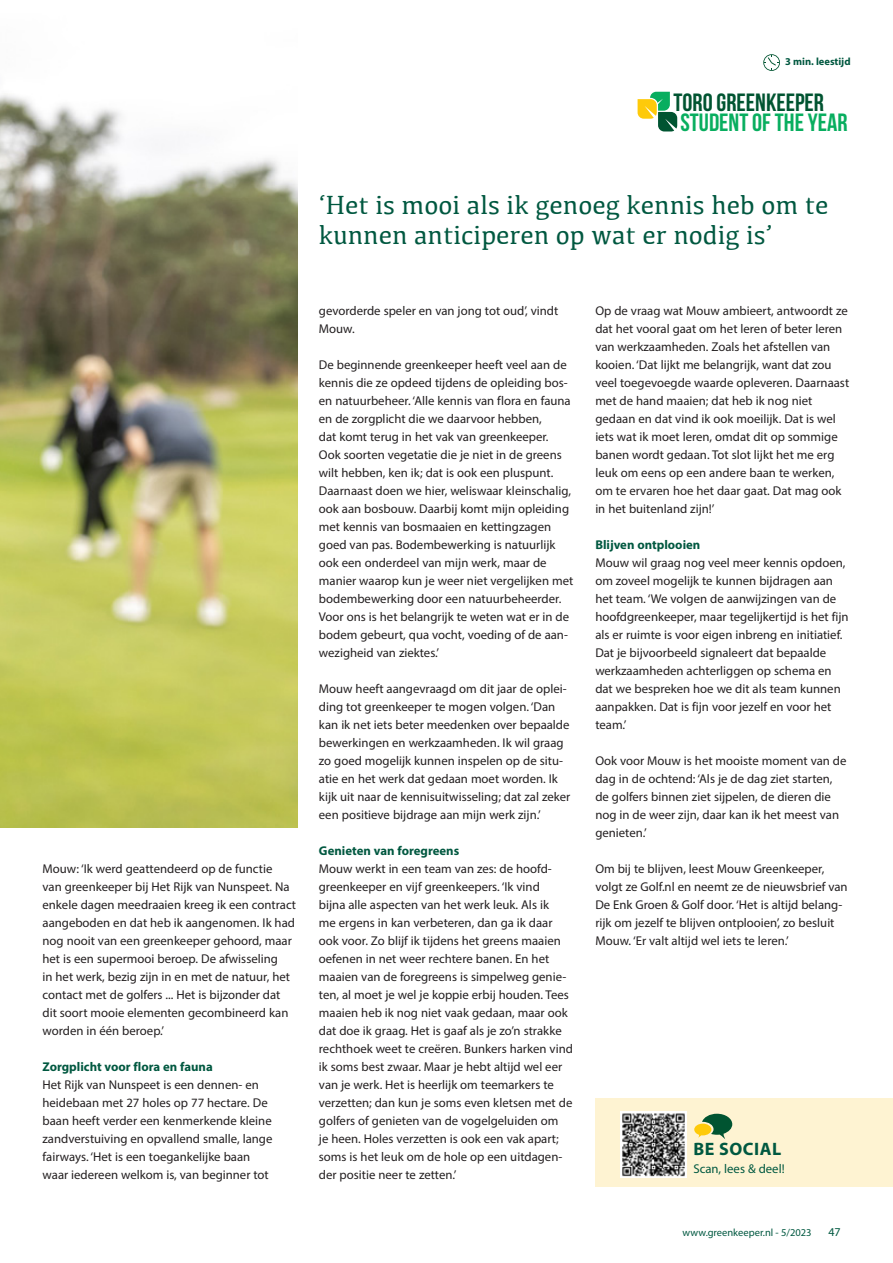
<style>
.page{position:relative;width:893px;height:1263px;background:#fff}
.page>*{position:absolute;margin:0;border:0;box-sizing:border-box;transform-origin:0 0}
.t1{font:27px/30px "Kefa";color:#005840}
.t2{font:24.9px "Bebas Neue";color:#08ae5f}
.t3{font:24.9px "Bebas Neue";color:#005431}
.t4{font:700 18px "Myriad Pro";letter-spacing:.03em;color:#005840}
.t5{font:12.75px/18px "Myriad Pro";color:#231f20}
.t6{font:700 12.75px "Myriad Pro";color:#005840}
.t7{font:12.75px "Myriad Pro";color:#005840}
.t8{font:12px "Myriad Pro";color:#005840}
.t9{font:10.5px "Myriad Pro";color:#005840}
.t10{font:700 10.5px "Myriad Pro";color:#005840}
</style>
<div class="page">
<img style="left:0;top:94px;width:298px;height:733px">
<svg style="left:763px;top:54px;width:17px;height:17px"></svg>
<div style="left:595px;top:1098px;width:298px;height:89px;background:#fef3d2"></div>
<img style="left:621px;top:1111px;width:65px;height:66px">
<svg style="left:694px;top:1114px;width:38px;height:25px"></svg>
<svg style="left:637px;top:92px;width:40px;height:39px"></svg>
<p class="t10" style="left:785px;top:55px;width:67px">3 min. leestijd</p>
<h2 class="t3" style="left:674px;top:88px;width:152px">TORO GREENKEEPER</h2>
<h2 class="t2" style="left:680px;top:109px;width:169px">STUDENT OF THE YEAR</h2>
<h1 class="t1" style="left:319px;top:189px;width:511px">‘Het is mooi als ik genoeg kennis heb om te kunnen anticiperen op wat er nodig is’</h1>
<p class="t5" style="left:43px;top:860px;width:255px">Mouw: ‘Ik werd geattendeerd op de functie<br>van greenkeeper bij Het Rijk van Nunspeet. Na enkele dagen meedraaien kreeg ik een contract aangeboden en dat heb ik aangenomen. Ik had nog nooit van een greenkeeper gehoord, maar het is een supermooi beroep. De afwisseling<br>in het werk, bezig zijn in en met de natuur, het contact met de golfers ... Het is bijzonder dat dit soort mooie elementen gecombineerd kan worden in één beroep.’</p>
<p class="t6" style="left:43px;top:1058px;width:172px">Zorgplicht voor flora en fauna</p>
<p class="t5" style="left:43px;top:1076px;width:231px">Het Rijk van Nunspeet is een dennen- en heidebaan met 27 holes op 77 hectare. De baan heeft verder een kenmerkende kleine zandverstuiving en opvallend smalle, lange fairways. ‘Het is een toegankelijke baan waar iedereen welkom is, van beginner tot</p>
<p class="t5" style="left:319px;top:302px;width:241px">gevorderde speler en van jong tot oud’, vindt<br>Mouw.</p>
<p class="t5" style="left:319px;top:356px;width:256px">De beginnende greenkeeper heeft veel aan de kennis die ze opdeed tijdens de opleiding bos&shy;en natuurbeheer. ‘Alle kennis van flora en fauna en de zorgplicht die we daarvoor hebben,<br>dat komt terug in het vak van greenkeeper.<br>Ook soorten vegetatie die je niet in de greens wilt hebben, ken ik; dat is ook een pluspunt.<br>Daarnaast doen we hier, weliswaar kleinschalig, ook aan bosbouw. Daarbij komt mijn opleiding met kennis van bosmaaien en kettingzagen goed van pas. Bodembewerking is natuurlijk ook een onderdeel van mijn werk, maar de manier waarop kun je weer niet vergelijken met bodembewerking door een natuurbeheerder.<br>Voor ons is het belangrijk te weten wat er in de bodem gebeurt, qua vocht, voeding of de aan&shy;wezigheid van ziektes.’</p>
<p class="t5" style="left:319px;top:680px;width:253px">Mouw heeft aangevraagd om dit jaar de oplei&shy;ding tot greenkeeper te mogen volgen. ‘Dan kan ik net iets beter meedenken over bepaalde bewerkingen en werkzaamheden. Ik wil graag zo goed mogelijk kunnen inspelen op de situ&shy;atie en het werk dat gedaan moet worden. Ik kijk uit naar de kennisuitwisseling; dat zal zeker een positieve bijdrage aan mijn werk zijn.’</p>
<p class="t6" style="left:319px;top:843px;width:142px">Genieten van foregreens</p>
<p class="t5" style="left:319px;top:860px;width:255px">Mouw werkt in een team van zes: de hoofd&shy;greenkeeper en vijf greenkeepers. ‘Ik vind<br>bijna alle aspecten van het werk leuk. Als ik<br>me ergens in kan verbeteren, dan ga ik daar ook voor. Zo blijf ik tijdens het greens maaien oefenen in net weer rechtere banen. En het maaien van de foregreens is simpelweg genie&shy;ten, al moet je wel je koppie erbij houden. Tees maaien heb ik nog niet vaak gedaan, maar ook dat doe ik graag. Het is gaaf als je zo’n strakke rechthoek weet te creëren. Bunkers harken vind ik soms best zwaar. Maar je hebt altijd wel eer van je werk. Het is heerlijk om teemarkers te verzetten; dan kun je soms even kletsen met de golfers of genieten van de vogelgeluiden om<br>je heen. Holes verzetten is ook een vak apart; soms is het leuk om de hole op een uitdagen&shy;der positie neer te zetten.’</p>
<p class="t5" style="left:595px;top:302px;width:255px">Op de vraag wat Mouw ambieert, antwoordt ze dat het vooral gaat om het leren of beter leren van werkzaamheden. Zoals het afstellen van kooien. ‘Dat lijkt me belangrijk, want dat zou veel toegevoegde waarde opleveren. Daarnaast met de hand maaien; dat heb ik nog niet gedaan en dat vind ik ook moeilijk. Dat is wel iets wat ik moet leren, omdat dit op sommige banen wordt gedaan. Tot slot lijkt het me erg leuk om eens op een andere baan te werken, om te ervaren hoe het daar gaat. Dat mag ook in het buitenland zijn!’</p>
<p class="t6" style="left:595px;top:537px;width:107px">Blijven ontplooien</p>
<p class="t5" style="left:595px;top:554px;width:255px">Mouw wil graag nog veel meer kennis opdoen, om zoveel mogelijk te kunnen bijdragen aan het team. ‘We volgen de aanwijzingen van de hoofdgreenkeeper, maar tegelijkertijd is het fijn als er ruimte is voor eigen inbreng en initiatief.<br>Dat je bijvoorbeeld signaleert dat bepaalde werkzaamheden achterliggen op schema en dat we bespreken hoe we dit als team kunnen aanpakken. Dat is fijn voor jezelf en voor het team.’</p>
<p class="t5" style="left:595px;top:752px;width:253px">Ook voor Mouw is het mooiste moment van de dag in de ochtend: ‘Als je de dag ziet starten, de golfers binnen ziet sijpelen, de dieren die nog in de weer zijn, daar kan ik het meest van genieten.’</p>
<p class="t5" style="left:595px;top:860px;width:254px">Om bij te blijven, leest Mouw Greenkeeper, volgt ze Golf.nl en neemt ze de nieuwsbrief van De Enk Groen &amp; Golf door. ‘Het is altijd belang&shy;rijk om jezelf te blijven ontplooien’, zo besluit Mouw. ‘Er valt altijd wel iets te leren.’</p>
<h3 class="t4" style="left:693px;top:1137px;width:89px">BE SOCIAL</h3>
<p class="t7" style="left:693px;top:1161px;width:93px">Scan, lees &amp; deel!</p>
<p class="t9" style="left:683px;top:1226px;width:130px">www.greenkeeper.nl - 5/2023</p>
<p class="t8" style="left:828px;top:1224px;width:14px">47</p>
</div>
